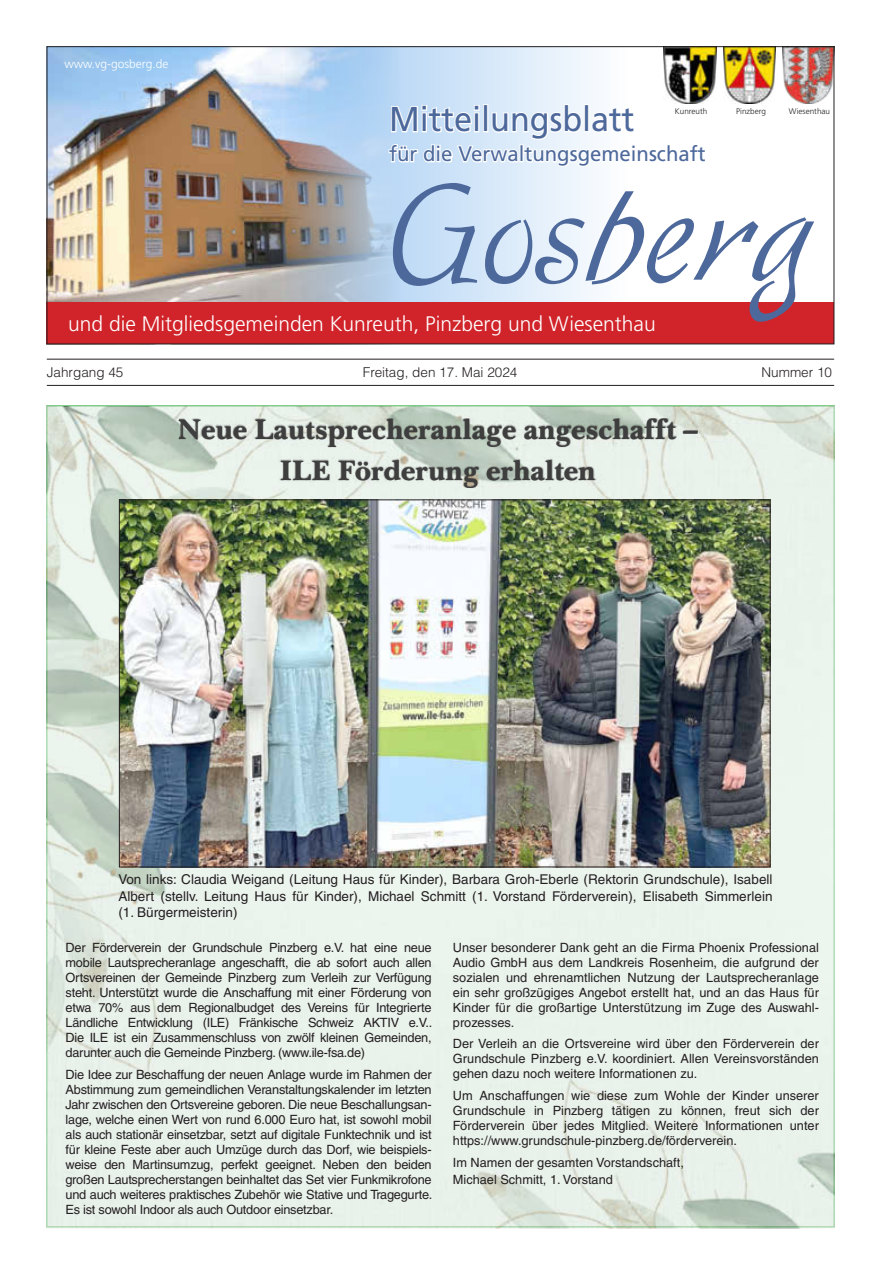
<style>
.page{position:relative;width:881px;height:1263px;background:#fff}
.page>*{position:absolute;margin:0;border:0;box-sizing:border-box;transform-origin:0 0}
.t1{font:148.8px "Fortuna";letter-spacing:.02em;color:#4d689b}
.t2{font:34.5px "Frutiger LT";color:#4d689b;scale:.94 1}
.t3{font:700 28.5px/41.1px "Baskerville Greek";color:#3e3e3f;text-align:center}
.t4{font:300 21px "Frutiger LT";color:#fff}
.t5{font:21px "Frutiger LT";color:#4d689b}
.t6{font:13.5px/16.5px "Helvetica LT";color:#231f20;text-align:justify}
.t7{font:300 13.5px "Helvetica LT";color:#231f20}
.t8{font:12.75px/15px "Helvetica LT";color:#231f20;text-align:justify}
.t9{font:300 12px "Frutiger LT";color:#fff}
.t10{font:300 8.1px "Frutiger LT";color:#231f20}
</style>
<div class="page">
<svg style="left:400px;top:48px;width:195px;height:254px;background:#d8e9f9"></svg>
<img style="left:49px;top:48px;width:351px;height:254px">
<svg style="left:387px;top:97px;width:312px;height:80px"></svg>
<div style="left:47px;top:302px;width:786px;height:42px;background:#d1232a"></div>
<img style="left:663px;top:48px;width:52px;height:55px">
<img style="left:723px;top:48px;width:51px;height:55px">
<img style="left:782px;top:48px;width:49px;height:55px">
<hr style="left:47px;top:359px;width:786px;height:1px;background:#231f20">
<hr style="left:47px;top:385px;width:786px;height:1px;background:#231f20">
<img style="left:47px;top:406px;width:786px;height:822px">
<div style="left:179px;top:419px;width:518px;height:69px;background:#231f20;opacity:.91"></div>
<img style="left:121px;top:502px;width:647px;height:363px">
<p class="t9" style="left:64px;top:57px;width:106px">www.vg-gosberg.de</p>
<h2 class="t2" style="left:389px;top:99px;width:262px">Mitteilungsblatt</h2>
<h3 class="t5" style="left:389px;top:142px;width:318px">für die Verwaltungsgemeinschaft</h3>
<p class="t10" style="left:674px;top:106px;width:34px">Kunreuth</p>
<p class="t10" style="left:736px;top:106px;width:31px">Pinzberg</p>
<p class="t10" style="left:788px;top:106px;width:43px">Wiesenthau</p>
<h1 class="t1" style="left:386px;top:153px;width:430px">Gosberg</h1>
<h3 class="t4" style="left:68px;top:312px;width:589px">und die Mitgliedsgemeinden Kunreuth, Pinzberg und Wiesenthau</h3>
<p class="t7" style="left:47px;top:363px;width:78px">Jahrgang 45</p>
<p class="t7" style="left:363px;top:363px;width:156px">Freitag, den 17. Mai 2024</p>
<p class="t7" style="left:761px;top:363px;width:72px">Nummer 10</p>
<h3 class="t3" style="left:178px;top:410px;width:521px">Neue Lautsprecheranlage angeschafft –<br>ILE Förderung erhalten</h3>
<p class="t6" style="left:118px;top:871px;width:655px">Von links: Claudia Weigand (Leitung Haus für Kinder), Barbara Groh-Eberle (Rektorin Grundschule), Isabell Albert (stellv. Leitung Haus für Kinder), Michael Schmitt (1. Vorstand Förderverein), Elisabeth Simmerlein (1. Bürgermeisterin)</p>
<p class="t8" style="left:66px;top:940px;width:368px">Der Förderverein der Grundschule Pinzberg e.V. hat eine neue mobile Lautsprecheranlage angeschafft, die ab sofort auch allen Ortsvereinen der Gemeinde Pinzberg zum Verleih zur Verfügung steht. Unterstützt wurde die Anschaffung mit einer Förderung von etwa 70% aus dem Regionalbudget des Vereins für Integrierte Ländliche Entwicklung (ILE) Fränkische Schweiz AKTIV e.V..<br>Die ILE ist ein Zusammenschluss von zwölf kleinen Gemeinden, darunter auch die Gemeinde Pinzberg. (www.ile-fsa.de)</p>
<p class="t8" style="left:66px;top:1066px;width:368px">Die Idee zur Beschaffung der neuen Anlage wurde im Rahmen der Abstimmung zum gemeindlichen Veranstaltungskalender im letzten Jahr zwischen den Ortsvereine geboren. Die neue Beschallungsan&shy;lage, welche einen Wert von rund 6.000 Euro hat, ist sowohl mobil als auch stationär einsetzbar, setzt auf digitale Funktechnik und ist für kleine Feste aber auch Umzüge durch das Dorf, wie beispiels&shy;weise den Martinsumzug, perfekt geeignet. Neben den beiden großen Lautsprecherstangen beinhaltet das Set vier Funkmikrofone und auch weiteres praktisches Zubehör wie Stative und Tragegurte.<br>Es ist sowohl Indoor als auch Outdoor einsetzbar.</p>
<p class="t8" style="left:452px;top:940px;width:367px">Unser besonderer Dank geht an die Firma Phoenix Professional Audio GmbH aus dem Landkreis Rosenheim, die aufgrund der sozialen und ehrenamtlichen Nutzung der Lautsprecheranlage ein sehr großzügiges Angebot erstellt hat, und an das Haus für Kinder für die großartige Unterstützung im Zuge des Auswahl&shy;prozesses.</p>
<p class="t8" style="left:452px;top:1036px;width:367px">Der Verleih an die Ortsvereine wird über den Förderverein der Grundschule Pinzberg e.V. koordiniert. Allen Vereinsvorständen gehen dazu noch weitere Informationen zu.</p>
<p class="t8" style="left:452px;top:1088px;width:367px">Um Anschaffungen wie diese zum Wohle der Kinder unserer Grundschule in Pinzberg tätigen zu können, freut sich der Förderverein über jedes Mitglied. Weitere Informationen unter https://www.grundschule-pinzberg.de/förderverein.</p>
<p class="t8" style="left:452px;top:1154px;width:232px;line-height:17.1px">Im Namen der gesamten Vorstandschaft,<br>Michael Schmitt, 1. Vorstand</p>
</div>
